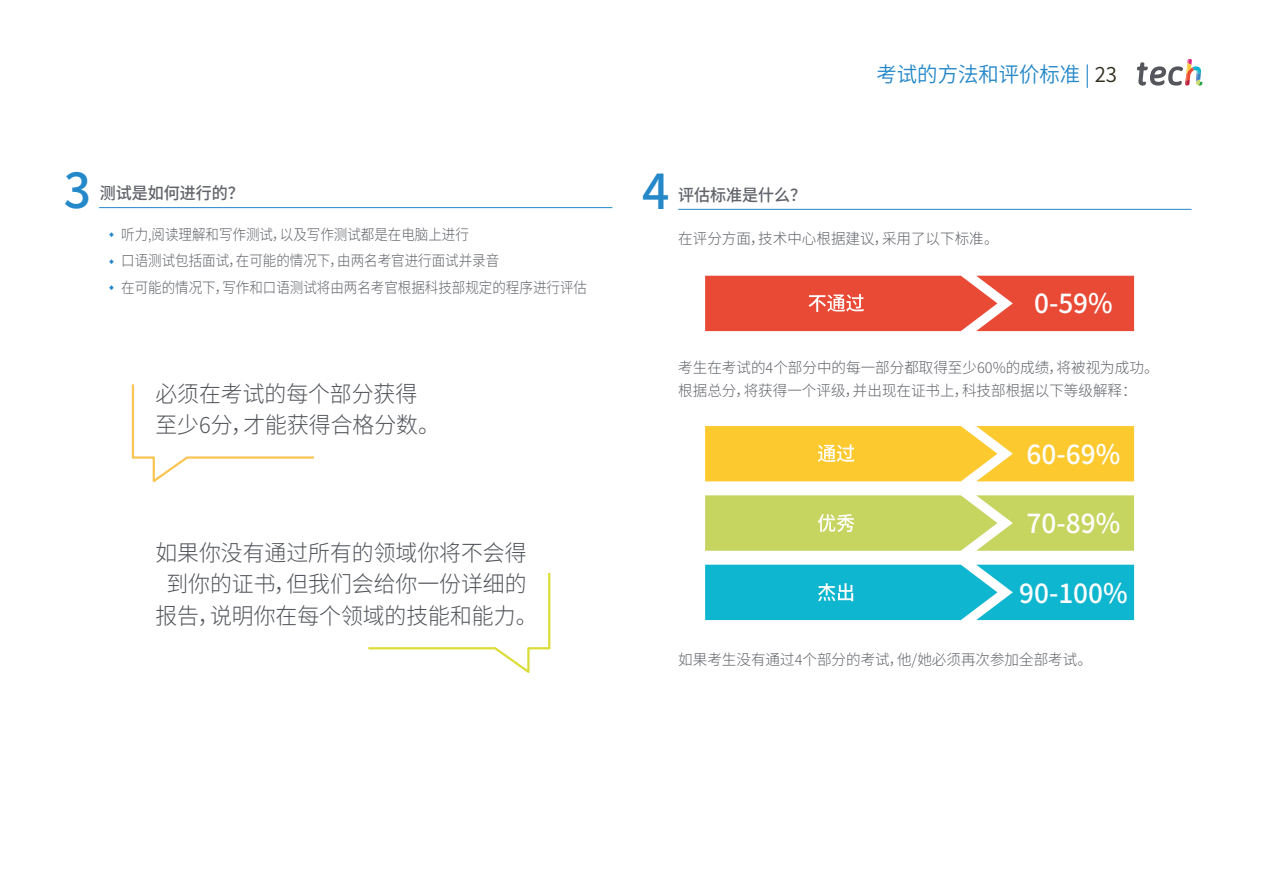
<style>
.page{position:relative;width:1263px;height:893px;background:#fff}
.page>*{position:absolute;margin:0;border:0;box-sizing:border-box;transform-origin:0 0}
.t1{font:500 49.5px "Source Han Sans CN";color:#2488c9}
.t2{font:500 27px "Source Han Sans CN";color:#fefefe}
.t3{font:300 22.5px/31.5px "Source Han Sans CN";color:#52555b}
.t4{font:21px "Source Han Sans CN";color:#2488c9}
.t5{font:500 16.5px "Source Han Sans CN";color:#61646a}
.t6{font:300 15px/22.5px "Source Han Sans CN";color:#61646a}
.t7{font:300 15px/26.7px "Source Han Sans CN";color:#61646a;scale:.9 1}
.s1{color:#312e20}
</style>
<div class="page">
<svg style="left:1137px;top:59px;width:65px;height:27px"></svg>
<hr style="left:99px;top:207px;width:513px;height:1px;background:#2488c9">
<svg style="left:131px;top:384px;width:183px;height:99px"></svg>
<svg style="left:368px;top:573px;width:183px;height:100px"></svg>
<hr style="left:678px;top:209px;width:513px;height:1px;background:#2488c9">
<div style="left:705px;top:276px;width:429px;height:55px;background:#e94a36"></div>
<div style="left:705px;top:426px;width:429px;height:55px;background:#fcc92f"></div>
<svg style="left:705px;top:495px;width:429px;height:56px;background:#c9d768"></svg>
<div style="left:705px;top:565px;width:429px;height:55px;background:#0fb6cf"></div>
<h1 class="t1" style="left:64px;top:162px;width:29px">3</h1>
<p class="t5" style="left:100px;top:183px;width:146px">测试是如何进行的？</p>
<p class="t7" style="left:121px;top:221px;width:519px">听力,阅读理解和写作测试，以及写作测试都是在电脑上进行<br>口语测试包括面试，在可能的情况下，由两名考官进行面试并录音<br>在可能的情况下，写作和口语测试将由两名考官根据科技部规定的程序进行评估</p>
<h3 class="t3" style="left:155px;top:378px;width:286px">必须在考试的每个部分获得至少6分，才能获得合格分数。</h3>
<h3 class="t3" style="left:155px;top:537px;width:384px;text-align:center">如果你没有通过所有的领域你将不会得到你的证书，但我们会给你一份详细的报告，说明你在每个领域的技能和能力。</h3>
<h3 class="t4" style="left:876px;top:63px;width:242px">考试的方法和评价标准 | <span class="s1">23</span></h3>
<h1 class="t1" style="left:642px;top:163px;width:29px">4</h1>
<p class="t5" style="left:678px;top:186px;width:130px">评估标准是什么？</p>
<p class="t6" style="left:678px;top:228px;width:322px">在评分方面，技术中心根据建议，采用了以下标准。</p>
<h2 class="t2" style="left:1034px;top:288px;width:80px">0-59%</h2>
<p class="t6" style="left:678px;top:357px;width:482px">考生在考试的4个部分中的每一部分都取得至少60%的成绩，将被视为成功。根据总分，将获得一个评级，并出现在证书上，科技部根据以下等级解释：</p>
<h2 class="t2" style="left:1026px;top:439px;width:95px">60-69%</h2>
<h2 class="t2" style="left:1026px;top:508px;width:95px">70-89%</h2>
<h2 class="t2" style="left:1019px;top:578px;width:110px">90-100%</h2>
<p class="t6" style="left:678px;top:648px;width:415px">如果考生没有通过4个部分的考试，他/她必须再次参加全部考试。</p>
</div>
